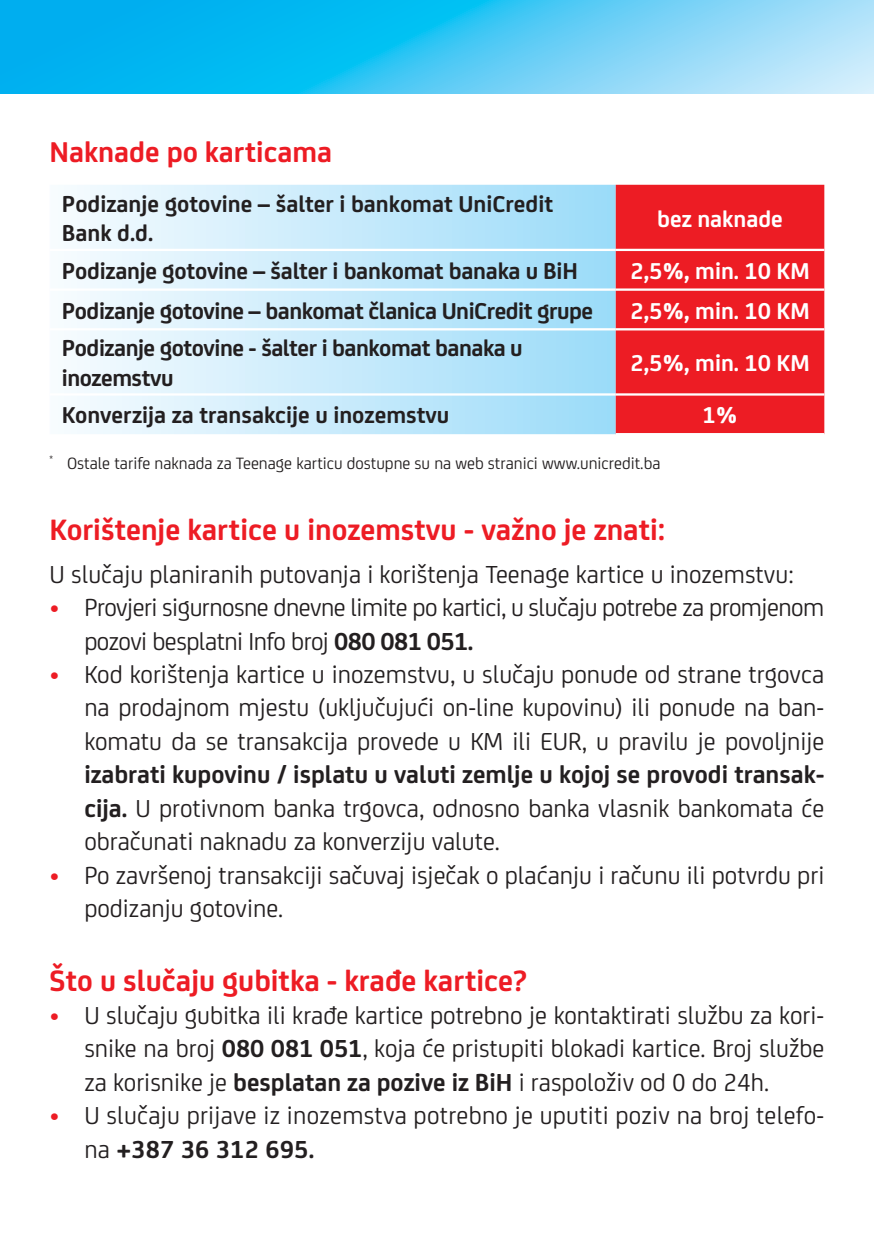
<style>
.page{position:relative;width:874px;height:1241px;background:#fff}
.page>*{position:absolute;margin:0;border:0;box-sizing:border-box;transform-origin:0 0}
.t1{font:700 31.5px "FS Joey";color:#ed1c24}
.t2{font:700 30.45px "FS Joey";color:#ed1c24}
.t3{font:26.25px/33.6px "FS Joey";color:#231f20;text-align:justify}
.t4{font:26.25px/33.6px "FS Joey";letter-spacing:-.02em;color:#231f20}
.t5{font:700 24.5px/29.4px "FS Joey";letter-spacing:-.01em;color:#231f20}
.t6{font:700 24.5px "FS Joey";color:#fff}
.t7{font:17.5px "FS Joey";color:#231f20}
.s1{font-size:28px;color:#ed1c24}
.s2{font-weight:700}
</style>
<div class="page">
<svg style="left:71px;top:185px;width:544px;height:249px"></svg>
<div style="left:615px;top:185px;width:208px;height:248px;background:#ed1c24"></div>
<hr style="left:50px;top:249px;width:565px;height:2px;background:#fff">
<hr style="left:50px;top:288px;width:565px;height:3px;background:#fff">
<hr style="left:50px;top:328px;width:565px;height:2px;background:#fff">
<hr style="left:50px;top:393px;width:565px;height:2px;background:#fff">
<hr style="left:615px;top:249px;width:208px;height:2px;background:#fff">
<hr style="left:615px;top:288px;width:208px;height:3px;background:#fff">
<hr style="left:615px;top:328px;width:208px;height:2px;background:#fff">
<hr style="left:615px;top:393px;width:208px;height:2px;background:#fff">
<svg style="left:0;top:0;width:873px;height:93px"></svg>
<p class="t2" style="left:50px;top:129px;width:284px">Naknade po karticama</p>
<p class="t5" style="left:62px;top:187px;width:492px">Podizanje gotovine – šalter i bankomat UniCredit<br>Bank d.d.</p>
<p class="t6" style="left:657px;top:200px;width:127px">bez naknade</p>
<p class="t5" style="left:62px;top:254px;width:517px">Podizanje gotovine – šalter i bankomat banaka u BiH</p>
<p class="t6" style="left:630px;top:252px;width:180px">2,5%, min. 10 KM</p>
<p class="t5" style="left:62px;top:294px;width:532px">Podizanje gotovine – bankomat članica UniCredit grupe</p>
<p class="t6" style="left:630px;top:292px;width:180px">2,5%, min. 10 KM</p>
<p class="t5" style="left:62px;top:332px;width:462px">Podizanje gotovine - šalter i bankomat banaka u inozemstvu</p>
<p class="t6" style="left:630px;top:344px;width:180px">2,5%, min. 10 KM</p>
<p class="t5" style="left:62px;top:399px;width:389px">Konverzija za transakcije u inozemstvu</p>
<p class="t6" style="left:702px;top:397px;width:37px">1%</p>
<p class="t7" style="left:50px;top:450px;width:612px"><sup>*</sup> Ostale tarife naknada za Teenage karticu dostupne su na web stranici www.unicredit.ba</p>
<p class="t1" style="left:50px;top:506px;width:617px">Korištenje kartice u inozemstvu - važno je znati:</p>
<p class="t3" style="left:50px;top:555px;width:745px">U slučaju planiranih putovanja i korištenja Teenage kartice u inozemstvu:</p>
<p class="t4" style="left:84px;top:589px;width:741px;text-indent:-35px"><span class="s1">•</span> Provjeri sigurnosne dnevne limite po kartici, u slučaju potrebe za promjenom pozovi besplatni Info broj <span class="s2">080 081 051.</span></p>
<p class="t3" style="left:84px;top:656px;width:741px;text-indent:-35px"><span class="s1">•</span> Kod korištenja kartice u inozemstvu, u slučaju ponude od strane trgovca na prodajnom mjestu (uključujući on-line kupovinu) ili ponude na ban&shy;komatu da se transakcija provede u KM ili EUR, u pravilu je povoljnije</p>
<p class="t3" style="left:84px;top:756px;width:741px"><span class="s2">izabrati kupovinu / isplatu u valuti zemlje u kojoj se provodi transak&shy;cija.</span> U protivnom banka trgovca, odnosno banka vlasnik bankomata će obračunati naknadu za konverziju valute.</p>
<p class="t3" style="left:84px;top:856px;width:741px;text-indent:-35px"><span class="s1">•</span> Po završenoj transakciji sačuvaj isječak o plaćanju i računu ili potvrdu pri podizanju gotovine.</p>
<p class="t1" style="left:50px;top:956px;width:479px">Što u slučaju gubitka - krađe kartice?</p>
<p class="t3" style="left:84px;top:996px;width:741px;text-indent:-35px"><span class="s1">•</span> U slučaju gubitka ili krađe kartice potrebno je kontaktirati službu za kori&shy;snike na broj <span class="s2">080 081 051</span>, koja će pristupiti blokadi kartice. Broj službe za korisnike je <span class="s2">besplatan za pozive iz BiH</span> i raspoloživ od 0 do 24h.</p>
<p class="t3" style="left:84px;top:1097px;width:741px;text-indent:-35px"><span class="s1">•</span> U slučaju prijave iz inozemstva potrebno je uputiti poziv na broj telefo&shy;na <span class="s2">+387 36 312 695.</span></p>
</div>
